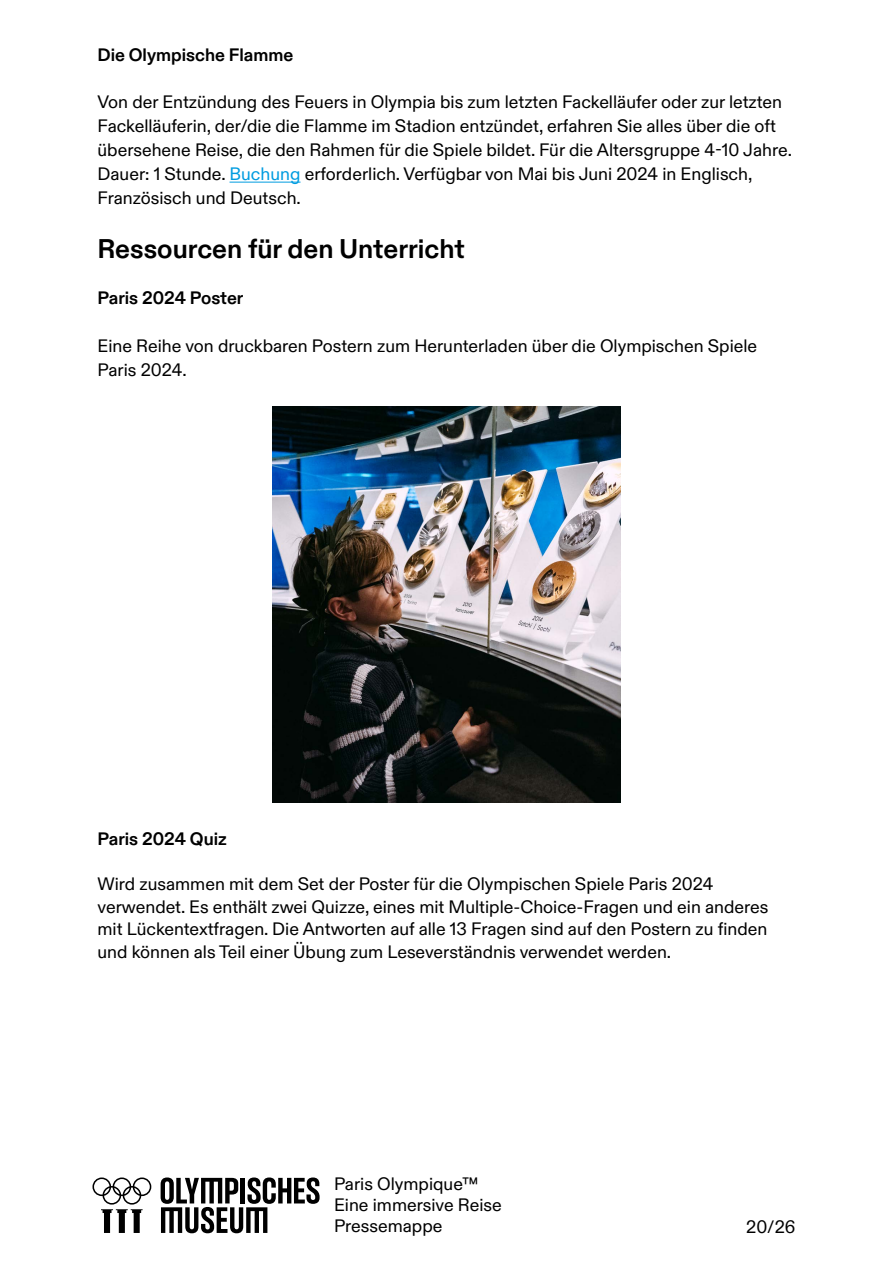
<style>
.page{position:relative;width:893px;height:1263px;background:#fff}
.page>*{position:absolute;margin:0;border:0;box-sizing:border-box;transform-origin:0 0}
.t1{font:700 27px "Olympic Sans";color:#000}
.t2{font:18px/24px "Olympic Sans";color:#000}
.t3{font:700 18px "Olympic Sans";color:#000}
.s1{color:#009ce0}
</style>
<div class="page">
<svg style="left:92px;top:1177px;width:59px;height:56px"></svg>
<svg style="left:161px;top:1177px;width:159px;height:56px"></svg>
<hr style="left:230px;top:182px;width:70px;height:1px;background:#009ce0">
<img style="left:272px;top:406px;width:349px;height:396px">
<p class="t3" style="left:98px;top:41px;width:197px">Die Olympische Flamme</p>
<p class="t2" style="left:98px;top:88px;width:696px">Von der Entzündung des Feuers in Olympia bis zum letzten Fackelläufer oder zur letzten Fackelläuferin, der/die die Flamme im Stadion entzündet, erfahren Sie alles über die oft übersehene Reise, die den Rahmen für die Spiele bildet. Für die Altersgruppe 4-10 Jahre.<br>Dauer: 1 Stunde. <span class="s1">Buchung</span> erforderlich. Verfügbar von Mai bis Juni 2024 in Englisch, Französisch und Deutsch.</p>
<h1 class="t1" style="left:98px;top:228px;width:369px">Ressourcen für den Unterricht</h1>
<p class="t3" style="left:98px;top:284px;width:147px">Paris 2024 Poster</p>
<p class="t2" style="left:98px;top:333px;width:661px">Eine Reihe von druckbaren Postern zum Herunterladen über die Olympischen Spiele<br>Paris 2024.</p>
<p class="t3" style="left:98px;top:825px;width:131px">Paris 2024 Quiz</p>
<p class="t2" style="left:98px;top:871px;width:672px;line-height:22.5px">Wird zusammen mit dem Set der Poster für die Olympischen Spiele Paris 2024 verwendet. Es enthält zwei Quizze, eines mit Multiple-Choice-Fragen und ein anderes mit Lückentextfragen. Die Antworten auf alle 13 Fragen sind auf den Postern zu finden und können als Teil einer Übung zum Leseverständnis verwendet werden.</p>
<p class="t2" style="left:334px;top:1172px;width:169px;line-height:21.3px">Paris Olympique™<br>Eine immersive Reise<br>Pressemappe</p>
<p class="t2" style="left:746px;top:1213px;width:51px">20/26</p>
</div>
